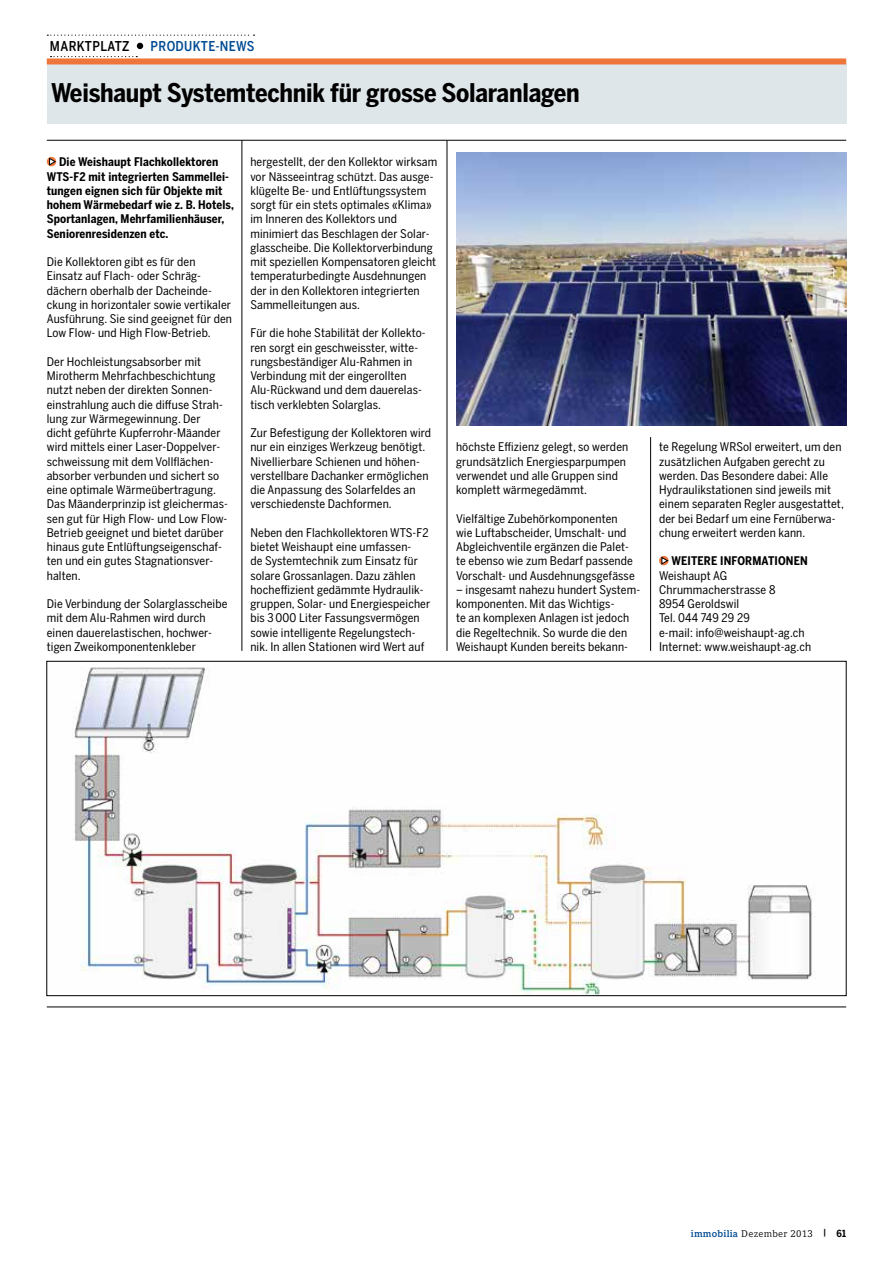
<style>
.page{position:relative;width:893px;height:1263px;background:#fff}
.page>*{position:absolute;margin:0;border:0;box-sizing:border-box;transform-origin:0 0}
.t1{font:700 25.5px "Benton Sans Cond";letter-spacing:-.01em;color:#000}
.t2{font:500 13.5px "Benton Sans Cond";letter-spacing:.025em;color:#004a93}
.t3{font:500 13.5px "Benton Sans Cond";letter-spacing:.025em;color:#000}
.t4{font:11.85px/14.2px "Benton Sans Cond";letter-spacing:.01em;color:#000}
.t5{font:700 11.85px/14.2px "Benton Sans Cond";letter-spacing:.01em;color:#000}
.t6{font:9.75px "Compatil Letter LT Pro";letter-spacing:.025em;color:#000}
.s1{font-weight:700;color:#004a93}
.s2{font-weight:700}
.s3{font-family:"Benton Sans Cond";font-weight:700}
</style>
<div class="page">
<div style="left:47px;top:63px;width:799px;height:61px;background:#dfe6e9"></div>
<hr style="left:242px;top:140px;width:1px;height:511px;background:#000">
<hr style="left:447px;top:141px;width:1px;height:510px;background:#000">
<hr style="left:650px;top:437px;width:1px;height:214px;background:#000">
<div style="left:47px;top:157px;width:9px;height:9px;background:#ee763b;border-radius:50%"></div>
<svg style="left:49px;top:158px;width:7px;height:8px"></svg>
<hr style="left:47px;top:140px;width:799px;height:1px;background:#000">
<svg style="left:47px;top:35px;width:208px;height:1px"></svg>
<div style="left:47px;top:58px;width:799px;height:6px;background:#ee763b"></div>
<svg style="left:51px;top:56px;width:86px;height:1px"></svg>
<svg style="left:137px;top:43px;width:6px;height:6px"></svg>
<hr style="left:47px;top:1007px;width:799px;height:1px;background:#000">
<img style="left:74px;top:667px;width:738px;height:327px">
<img style="left:456px;top:152px;width:390px;height:273px">
<svg style="left:659px;top:556px;width:9px;height:9px"></svg>
<svg style="left:661px;top:557px;width:7px;height:8px"></svg>
<p class="t3" style="left:50px;top:38px;width:81px">MARKTPLATZ</p>
<p class="t2" style="left:151px;top:38px;width:105px">PRODUKTE-NEWS</p>
<h1 class="t1" style="left:51px;top:78px;width:530px">Weishaupt Systemtechnik für grosse Solaranlagen</h1>
<p class="t5" style="left:47px;top:155px;width:189px;text-indent:12px">Die Weishaupt Flachkollektoren WTS-F2 mit integrierten Sammellei&shy;tungen eignen sich für Objekte mit hohem Wärmebedarf wie z. B. Hotels, Sportanlagen, Mehrfamilienhäuser, Seniorenresidenzen etc.</p>
<p class="t4" style="left:47px;top:255px;width:187px">Die Kollektoren gibt es für den Einsatz auf Flach- oder Schräg&shy;dächern oberhalb der Dacheinde&shy;ckung in horizontaler sowie vertikaler Ausführung. Sie sind geeignet für den Low Flow- und High Flow-Betrieb.</p>
<p class="t4" style="left:47px;top:355px;width:183px">Der Hochleistungsabsorber mit Mirotherm Mehrfachbeschichtung nutzt neben der direkten Sonnen&shy;einstrahlung auch die diffuse Strah&shy;lung zur Wärmegewinnung. Der dicht geführte Kupferrohr-Mäander wird mittels einer Laser-Doppelver&shy;schweissung mit dem Vollflächen&shy;absorber verbunden und sichert so eine optimale Wärmeübertragung.<br>Das Mäanderprinzip ist gleichermas&shy;sen gut für High Flow- und Low Flow-Betrieb geeignet und bietet darüber hinaus gute Entlüftungseigenschaf&shy;ten und ein gutes Stagnationsver&shy;halten.</p>
<p class="t4" style="left:47px;top:597px;width:182px">Die Verbindung der Solarglasscheibe mit dem Alu-Rahmen wird durch einen dauerelastischen, hochwer&shy;tigen Zweikomponentenkleber</p>
<p class="t4" style="left:250px;top:155px;width:188px">hergestellt, der den Kollektor wirksam vor Nässeeintrag schützt. Das ausge&shy;klügelte Be- und Entlüftungssystem sorgt für ein stets optimales «Klima» im Inneren des Kollektors und minimiert das Beschlagen der Solar&shy;glasscheibe. Die Kollektorverbindung mit speziellen Kompensatoren gleicht temperaturbedingte Ausdehnungen der in den Kollektoren integrierten Sammelleitungen aus.</p>
<p class="t4" style="left:250px;top:326px;width:177px">Für die hohe Stabilität der Kollekto&shy;ren sorgt ein geschweisster, witte&shy;rungsbeständiger Alu-Rahmen in Verbindung mit der eingerollten Alu-Rückwand und dem dauerelas&shy;tisch verklebten Solarglas.</p>
<p class="t4" style="left:250px;top:426px;width:182px">Zur Befestigung der Kollektoren wird nur ein einziges Werkzeug benötigt.<br>Nivellierbare Schienen und höhen&shy;verstellbare Dachanker ermöglichen die Anpassung des Solarfeldes an verschiedenste Dachformen.</p>
<p class="t4" style="left:250px;top:526px;width:181px">Neben den Flachkollektoren WTS-F2 bietet Weishaupt eine umfassen-<br>de Systemtechnik zum Einsatz für solare Grossanlagen. Dazu zählen hocheffizient gedämmte Hydraulik&shy;gruppen, Solar- und Energiespeicher bis 3 000 Liter Fassungsvermögen sowie intelligente Regelungstech&shy;nik. In allen Stationen wird Wert auf</p>
<p class="t4" style="left:456px;top:440px;width:174px">höchste Effizienz gelegt, so werden grundsätzlich Energiesparpumpen verwendet und alle Gruppen sind komplett wärmegedämmt.</p>
<p class="t4" style="left:456px;top:511px;width:180px">Vielfältige Zubehörkomponenten wie Luftabscheider, Umschalt- und Abgleichventile ergänzen die Palet&shy;te ebenso wie zum Bedarf passende Vorschalt- und Ausdehnungsgefässe</p>
<p class="t4" style="left:456px;top:583px;width:186px">– insgesamt nahezu hundert System&shy;komponenten. Mit das Wichtigs-<br>te an komplexen Anlagen ist jedoch die Regeltechnik. So wurde die den Weishaupt Kunden bereits bekann-</p>
<p class="t4" style="left:659px;top:440px;width:186px">te Regelung WRSol erweitert, um den zusätzlichen Aufgaben gerecht zu werden. Das Besondere dabei: Alle Hydraulikstationen sind jeweils mit einem separaten Regler ausgestattet, der bei Bedarf um eine Fernüberwa&shy;chung erweitert werden kann.</p>
<p class="t5" style="left:671px;top:554px;width:138px">WEITERE INFORMATIONEN</p>
<p class="t4" style="left:659px;top:568px;width:154px">Weishaupt AG<br>Chrummacherstrasse 8<br>8954 Geroldswil<br>Tel. 044 749 29 29<br>e-mail: info@weishaupt-ag.ch<br>Internet: www.weishaupt-ag.ch</p>
<p class="t6" style="left:691px;top:1227px;width:157px"><span class="s1">immobilia</span> Dezember 2013 <span class="s2">|</span> <span class="s3">61</span></p>
</div>
